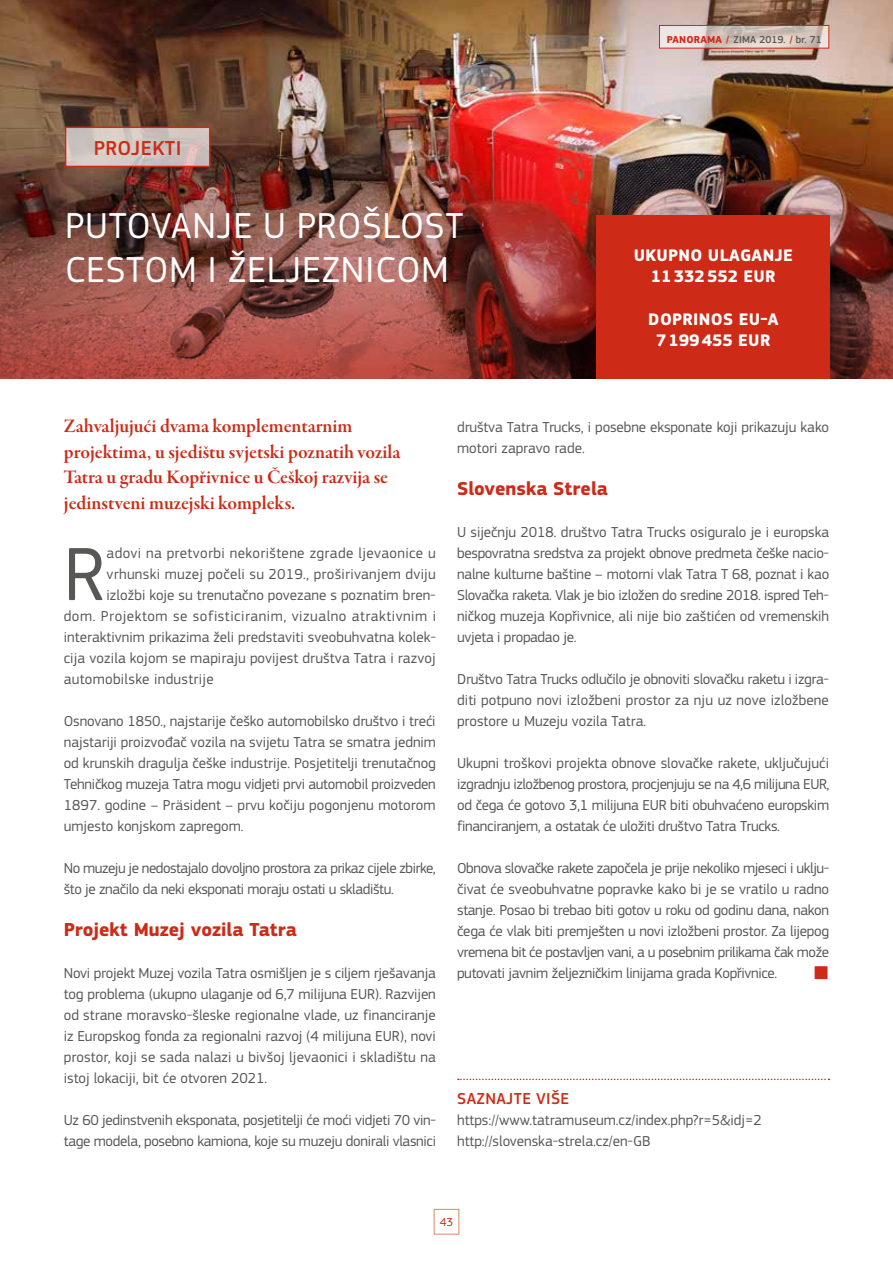
<style>
.page{position:relative;width:893px;height:1263px;background:#fff}
.page>*{position:absolute;margin:0;border:0;box-sizing:border-box;transform-origin:0 0}
.t1{font:78.3px "EC Square Sans Pro";color:#575756}
.t2{font:37.5px/43.5px "EC Square Sans Pro";letter-spacing:.02em;color:#fff}
.t3{font:500 21px "EC Square Sans Pro";letter-spacing:.02em;color:#cd2b17}
.t4{font:19.5px/25.5px "Garamond Premr Pro Smbd Subh";color:#cd2b17}
.t5{font:700 19.5px "EC Square Sans Pro";color:#cd2b17}
.t6{font:700 17.4px/21.5px "EC Square Sans Pro";letter-spacing:.02em;color:#fff;text-align:center}
.t7{font:500 16.5px "EC Square Sans Pro";letter-spacing:.02em;color:#cd2b17}
.t8{font:15px/21px "EC Square Sans Pro";color:#575756;text-align:justify}
.t9{font:15px/21px "EC Square Sans Pro";letter-spacing:-.02em;color:#575756}
.t10{font:15px/21px "EC Square Sans Pro";letter-spacing:-.03em;color:#575756}
.t11{font:15px "EC Square Sans Pro";letter-spacing:.02em;color:#575756}
.t12{font:15px "EC Square Sans Pro";letter-spacing:.035em;color:#575756}
.t13{font:15px "EC Square Sans Pro";letter-spacing:.025em;color:#575756}
.t14{font:12px "EC Square Sans Pro";color:#cd2b17}
.t15{font:500 10.5px "EC Square Sans Pro";color:#575756}
.s1{font-weight:700;color:#cd2b17}
.s2{color:#cd2b17}
</style>
<div class="page">
<div style="left:434px;top:1209px;width:25px;height:25px;border:1px solid #e28564"></div>
<img style="left:0;top:0;width:893px;height:128px">
<img style="left:0;top:128px;width:893px;height:250px">
<div style="left:596px;top:215px;width:234px;height:163px;background:#cd2b17"></div>
<svg style="left:68px;top:130px;width:139px;height:34px;background:#d0c5c0"></svg>
<div style="left:65px;top:127px;width:145px;height:40px;border:2px solid #cd2b17"></div>
<svg style="left:458px;top:1078px;width:371px;height:2px"></svg>
<svg style="left:661px;top:27px;width:166px;height:19px;background:#d8cbc4"></svg>
<div style="left:659px;top:25px;width:170px;height:23px;border:1px solid #cd2b17"></div>
<h3 class="t3" style="left:94px;top:136px;width:89px">PROJEKTI</h3>
<h2 class="t2" style="left:65px;top:204px;width:400px">PUTOVANJE U PROŠLOST<br>CESTOM I ŽELJEZNICOM</h2>
<p class="t15" style="left:667px;top:34px;width:157px"><span class="s1">PANORAMA</span> <span class="s2">/</span> ZIMA 2019. <span class="s2">/</span> br. 71</p>
<p class="t6" style="left:634px;top:245px;width:161px">UKUPNO ULAGANJE<br>11332552 EUR</p>
<p class="t6" style="left:648px;top:309px;width:132px">DOPRINOS EU-A<br>7199455 EUR</p>
<h3 class="t4" style="left:64px;top:414px;width:338px">Zahvaljujući dvama komplementarnim projektima, u sjedištu svjetski poznatih vozila Tatra u gradu Kopřivnice u Češkoj razvija se jedinstveni muzejski kompleks.</h3>
<h1 class="t1" style="left:64px;top:529px;width:43px">R</h1>
<p class="t13" style="left:107px;top:544px;width:331px">adovi na pretvorbi nekorištene zgrade ljevaonice u</p>
<p class="t11" style="left:107px;top:565px;width:331px">vrhunski muzej počeli su 2019., proširivanjem dviju</p>
<p class="t8" style="left:107px;top:585px;width:331px">izložbi koje su trenutačno povezane s poznatim bren-</p>
<p class="t12" style="left:64px;top:607px;width:374px">dom. Projektom se sofisticiranim, vizualno atraktivnim i</p>
<p class="t8" style="left:64px;top:627px;width:374px">interaktivnim prikazima želi predstaviti sveobuhvatna kolek-</p>
<p class="t8" style="left:64px;top:648px;width:374px">cija vozila kojom se mapiraju povijest društva Tatra i razvoj</p>
<p class="t11" style="left:64px;top:670px;width:151px">automobilske industrije</p>
<p class="t8" style="left:64px;top:711px;width:374px">Osnovano 1850., najstarije češko automobilsko društvo i treći najstariji proizvođač vozila na svijetu Tatra se smatra jednim od krunskih dragulja češke industrije. Posjetitelji trenutačnog Tehničkog muzeja Tatra mogu vidjeti prvi automobil proizveden 1897. godine – Präsident – prvu kočiju pogonjenu motorom umjesto konjskom zapregom.</p>
<p class="t10" style="left:64px;top:858px;width:374px">No muzeju je nedostajalo dovoljno prostora za prikaz cijele zbirke, što je značilo da neki eksponati moraju ostati u skladištu.</p>
<h3 class="t5" style="left:64px;top:918px;width:235px">Projekt Muzej vozila Tatra</h3>
<p class="t8" style="left:64px;top:963px;width:374px">Novi projekt Muzej vozila Tatra osmišljen je s ciljem rješavanja tog problema (ukupno ulaganje od 6,7 milijuna EUR). Razvijen od strane moravsko-šleske regionalne vlade, uz financiranje iz Europskog fonda za regionalni razvoj (4 milijuna EUR), novi prostor, koji se sada nalazi u bivšoj ljevaonici i skladištu na istoj lokaciji, bit će otvoren 2021.</p>
<p class="t9" style="left:64px;top:1110px;width:374px">Uz 60 jedinstvenih eksponata, posjetitelji će moći vidjeti 70 vin&shy;tage modela, posebno kamiona, koje su muzeju donirali vlasnici</p>
<p class="t8" style="left:457px;top:417px;width:374px">društva Tatra Trucks, i posebne eksponate koji prikazuju kako motori zapravo rade.</p>
<h3 class="t5" style="left:457px;top:477px;width:152px">Slovenska Strela</h3>
<p class="t8" style="left:457px;top:522px;width:374px">U siječnju 2018. društvo Tatra Trucks osiguralo je i europska bespovratna sredstva za projekt obnove predmeta češke nacio&shy;nalne kulturne baštine – motorni vlak Tatra T 68, poznat i kao Slovačka raketa. Vlak je bio izložen do sredine 2018. ispred Teh&shy;ničkog muzeja Kopřivnice, ali nije bio zaštićen od vremenskih uvjeta i propadao je.</p>
<p class="t8" style="left:457px;top:669px;width:374px">Društvo Tatra Trucks odlučilo je obnoviti slovačku raketu i izgra&shy;diti potpuno novi izložbeni prostor za nju uz nove izložbene prostore u Muzeju vozila Tatra.</p>
<p class="t8" style="left:457px;top:753px;width:374px">Ukupni troškovi projekta obnove slovačke rakete, uključujući izgradnju izložbenog prostora, procjenjuju se na 4,6 milijuna EUR, od čega će gotovo 3,1 milijuna EUR biti obuhvaćeno europskim financiranjem, a ostatak će uložiti društvo Tatra Trucks.</p>
<p class="t8" style="left:457px;top:858px;width:374px">Obnova slovačke rakete započela je prije nekoliko mjeseci i uklju&shy;čivat će sveobuhvatne popravke kako bi je se vratilo u radno stanje. Posao bi trebao biti gotov u roku od godinu dana, nakon čega će vlak biti premješten u novi izložbeni prostor. Za lijepog vremena bit će postavljen vani, a u posebnim prilikama čak može putovati javnim željezničkim linijama grada Kopřivnice.</p>
<p class="t7" style="left:457px;top:1089px;width:113px">SAZNAJTE VIŠE</p>
<p class="t8" style="left:457px;top:1110px;width:306px">https://www.tatramuseum.cz/index.php?r=5&amp;idj=2 http://slovenska-strela.cz/en-GB</p>
<p class="t14" style="left:440px;top:1215px;width:15px">43</p>
</div>
